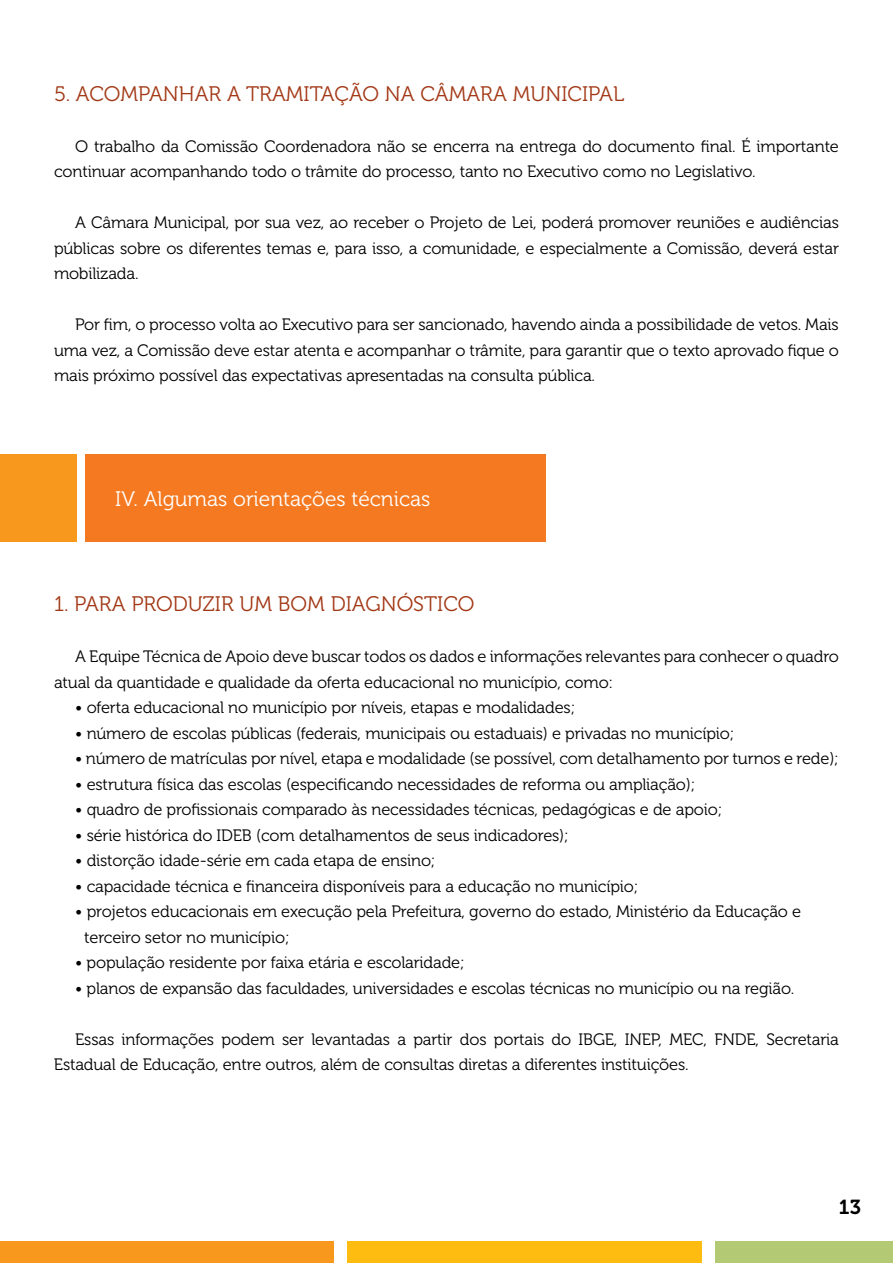
<style>
.page{position:relative;width:893px;height:1263px;background:#fff}
.page>*{position:absolute;margin:0;border:0;box-sizing:border-box;transform-origin:0 0}
.t1{font:21px "Museo 300";color:#a23815}
.t2{font:21px "Museo 300";color:#fff}
.t3{font:20.25px "Museo 700";color:#000}
.t4{font:16.5px/25.5px "Museo 300";letter-spacing:-.01em;color:#000}
</style>
<div class="page">
<div style="left:347px;top:1242px;width:355px;height:21px;background:#febc11"></div>
<div style="left:0;top:1242px;width:333px;height:21px;background:#f8991d"></div>
<div style="left:716px;top:1242px;width:177px;height:21px;background:#b3c974"></div>
<div style="left:0;top:455px;width:77px;height:87px;background:#f8991d"></div>
<div style="left:85px;top:455px;width:461px;height:87px;background:#f47920"></div>
<p class="t1" style="left:54px;top:82px;width:572px">5. ACOMPANHAR A TRAMITAÇÃO NA CÂMARA MUNICIPAL</p>
<p class="t4" style="left:54px;top:134px;width:786px;text-indent:21px">O trabalho da Comissão Coordenadora não se encerra na entrega do documento final. É importante continuar acompanhando todo o trâmite do processo, tanto no Executivo como no Legislativo.</p>
<p class="t4" style="left:54px;top:210px;width:786px;text-align:justify;text-indent:21px">A Câmara Municipal, por sua vez, ao receber o Projeto de Lei, poderá promover reuniões e audiências públicas sobre os diferentes temas e, para isso, a comunidade, e especialmente a Comissão, deverá estar mobilizada.</p>
<p class="t4" style="left:54px;top:312px;width:786px;text-align:justify;text-indent:21px">Por fim, o processo volta ao Executivo para ser sancionado, havendo ainda a possibilidade de vetos. Mais uma vez, a Comissão deve estar atenta e acompanhar o trâmite, para garantir que o texto aprovado fique o mais próximo possível das expectativas apresentadas na consulta pública.</p>
<p class="t2" style="left:115px;top:488px;width:317px">IV. Algumas orientações técnicas</p>
<p class="t1" style="left:54px;top:593px;width:422px">1. PARA PRODUZIR UM BOM DIAGNÓSTICO</p>
<p class="t4" style="left:54px;top:644px;width:786px;text-indent:21px">A Equipe Técnica de Apoio deve buscar todos os dados e informações relevantes para conhecer o quadro atual da quantidade e qualidade da oferta educacional no município, como:</p>
<p class="t4" style="left:75px;top:695px;width:502px">• oferta educacional no município por níveis, etapas e modalidades;</p>
<p class="t4" style="left:75px;top:721px;width:661px">• número de escolas públicas (federais, municipais ou estaduais) e privadas no município;</p>
<p class="t4" style="left:75px;top:746px;width:765px">• número de matrículas por nível, etapa e modalidade (se possível, com detalhamento por turnos e rede);</p>
<p class="t4" style="left:75px;top:772px;width:622px">• estrutura física das escolas (especificando necessidades de reforma ou ampliação);</p>
<p class="t4" style="left:75px;top:797px;width:649px">• quadro de profissionais comparado às necessidades técnicas, pedagógicas e de apoio;</p>
<p class="t4" style="left:75px;top:823px;width:495px">• série histórica do IDEB (com detalhamentos de seus indicadores);</p>
<p class="t4" style="left:75px;top:848px;width:362px">• distorção idade-série em cada etapa de ensino;</p>
<p class="t4" style="left:75px;top:874px;width:565px">• capacidade técnica e financeira disponíveis para a educação no município;</p>
<p class="t4" style="left:84px;top:899px;width:718px;text-indent:-9px">• projetos educacionais em execução pela Prefeitura, governo do estado, Ministério da Educação e terceiro setor no município;</p>
<p class="t4" style="left:75px;top:950px;width:391px">• população residente por faixa etária e escolaridade;</p>
<p class="t4" style="left:75px;top:976px;width:720px">• planos de expansão das faculdades, universidades e escolas técnicas no município ou na região.</p>
<p class="t4" style="left:54px;top:1027px;width:786px;text-indent:21px">Essas informações podem ser levantadas a partir dos portais do IBGE, INEP, MEC, FNDE, Secretaria<br>Estadual de Educação, entre outros, além de consultas diretas a diferentes instituições.</p>
<p class="t3" style="left:839px;top:1196px;width:23px">13</p>
</div>
